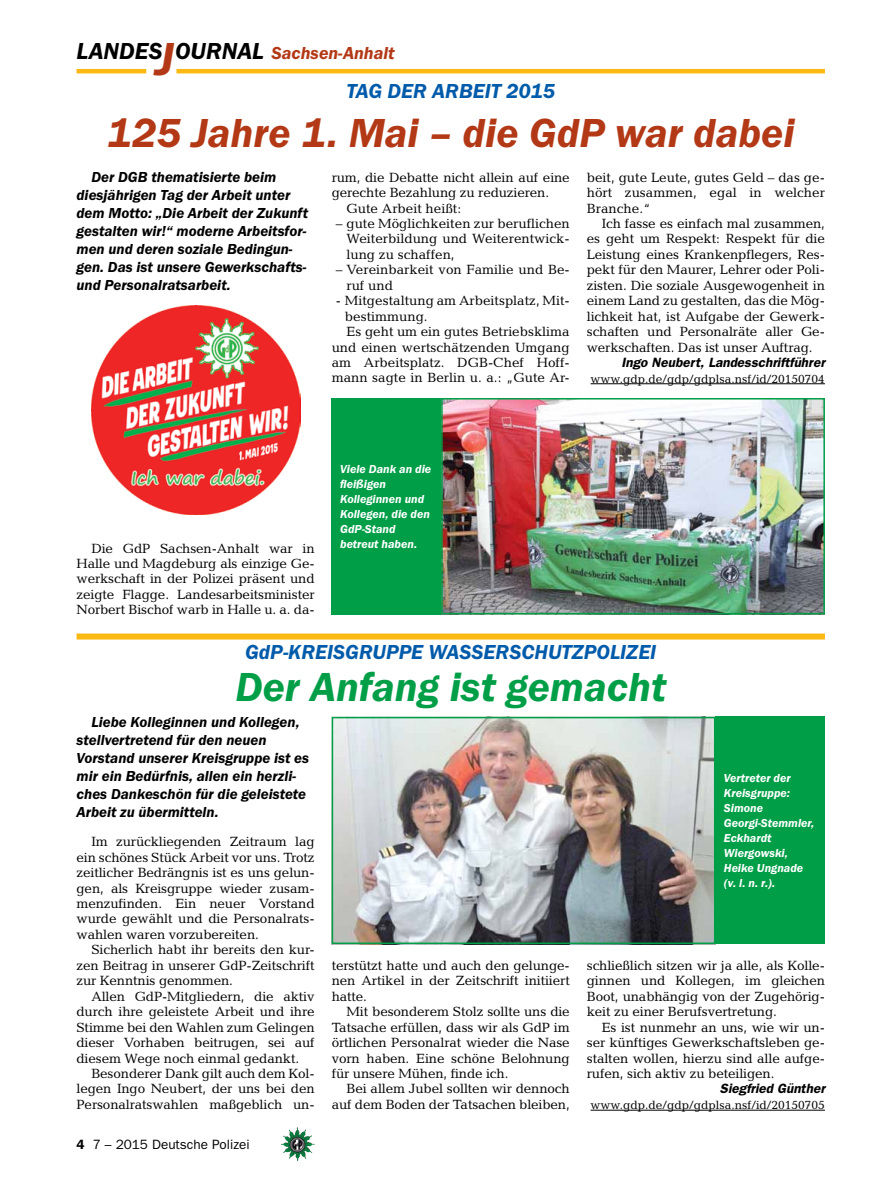
<style>
.page{position:relative;width:893px;height:1191px;background:#fff}
.page>*{position:absolute;margin:0;border:0;box-sizing:border-box;transform-origin:0 0}
.t1{font:italic 600 42px "Franklin Gothic Itc T";color:#b33916}
.t2{font:italic 600 42px "Franklin Gothic Itc T";color:#009f47}
.t3{font:italic 600 21px "Franklin Gothic Itc T";color:#005baa}
.t4{font:italic 600 18px "Franklin Gothic Itc T";color:#b33916}
.t5{font:italic 600 15px/18px "Franklin Gothic Itc T";color:#000}
.t6{font:13.5px/15.5px "Candida";letter-spacing:-.01em;color:#000;text-align:justify}
.t7{font:italic 600 13.5px "Franklin Gothic";color:#000}
.t8{font:13.5px "Franklin Gothic";color:#000}
.t9{font:italic 600 12px/15px "Franklin Gothic Itc T";color:#fff}
.t10{font:12px "Candida";color:#000}
.s1{font-size:24px;color:#000}
.s2{font-size:48px}
.s3{font-weight:600}
</style>
<div class="page">
<hr style="left:77px;top:69px;width:69px;height:4px;background:#fdb913">
<hr style="left:176px;top:69px;width:649px;height:4px;background:#fdb913">
<img style="left:281px;top:1128px;width:16px;height:24px">
<img style="left:91px;top:305px;width:209px;height:209px">
<img style="left:444px;top:401px;width:378px;height:210px">
<div style="left:441px;top:398px;width:384px;height:216px;border:2px solid #009f47"></div>
<div style="left:332px;top:398px;width:109px;height:216px;background:#009f47"></div>
<img style="left:335px;top:720px;width:377px;height:221px">
<div style="left:332px;top:717px;width:383px;height:227px;border:2px solid #009f47"></div>
<div style="left:715px;top:717px;width:110px;height:227px;background:#009f47"></div>
<hr style="left:591px;top:383px;width:234px;height:1px;background:#000">
<div style="left:77px;top:633px;width:748px;height:6px;background:#fdb913"></div>
<hr style="left:591px;top:1109px;width:234px;height:1px;background:#000">
<h3 class="t4" style="left:77px;top:42px;width:320px"><span class="s1">LANDES</span><span class="s2">J</span><span class="s1">OURNAL</span> Sachsen-Anhalt</h3>
<h2 class="t3" style="left:346px;top:79px;width:210px">Tag der Arbeit 2015</h2>
<h1 class="t1" style="left:107px;top:109px;width:690px">125 Jahre 1. Mai – die GdP war dabei</h1>
<p class="t6" style="left:332px;top:169px;width:240px">rum, die Debatte nicht allein auf eine</p>
<p class="t6" style="left:332px;top:185px;width:219px">gerechte Bezahlung zu reduzieren.</p>
<p class="t6" style="left:347px;top:200px;width:116px">Gute Arbeit heißt:</p>
<p class="t6" style="left:346px;top:216px;width:225px;text-indent:-11px">– gute Möglichkeiten zur beruflichen Weiterbildung und Weiterentwick&shy;lung zu schaffen,</p>
<p class="t6" style="left:346px;top:262px;width:225px;text-indent:-11px">– Vereinbarkeit von Familie und Be&shy;ruf und</p>
<p class="t6" style="left:336px;top:293px;width:235px">- Mitgestaltung am Arbeitsplatz, Mit-</p>
<p class="t6" style="left:345px;top:308px;width:84px">bestimmung.</p>
<p class="t6" style="left:347px;top:324px;width:225px">Es geht um ein gutes Betriebsklima</p>
<p class="t6" style="left:332px;top:339px;width:240px">und einen wertschätzenden Umgang</p>
<p class="t6" style="left:332px;top:355px;width:240px">am Arbeitsplatz. DGB-Chef Hoff-</p>
<p class="t6" style="left:332px;top:370px;width:240px">mann sagte in Berlin u. a.: „Gute Ar-</p>
<p class="t5" style="left:77px;top:168px;width:233px;text-indent:15px">Der DGB thematisierte beim diesjährigen Tag der Arbeit unter dem Motto: „Die Arbeit der Zukunft gestalten wir!“ moderne Arbeitsfor&shy;men und deren soziale Bedingun&shy;gen. Das ist unsere Gewerkschafts&shy;und Personalratsarbeit.</p>
<p class="t6" style="left:587px;top:169px;width:240px">beit, gute Leute, gutes Geld – das ge&shy;hört zusammen, egal in welcher Branche.“</p>
<p class="t6" style="left:587px;top:216px;width:240px;text-indent:15px">Ich fasse es einfach mal zusammen, es geht um Respekt: Respekt für die Leistung eines Krankenpflegers, Res&shy;pekt für den Maurer, Lehrer oder Poli&shy;zisten. Die soziale Ausgewogenheit in einem Land zu gestalten, das die Mög&shy;lichkeit hat, ist Aufgabe der Gewerk&shy;schaften und Personalräte aller Ge&shy;werkschaften. Das ist unser Auftrag.</p>
<p class="t7" style="left:621px;top:354px;width:205px">Ingo Neubert, Landesschriftführer</p>
<p class="t10" style="left:591px;top:372px;width:236px">www.gdp.de/gdp/gdplsa.nsf/id/20150704</p>
<p class="t6" style="left:77px;top:540px;width:240px;text-indent:15px">Die GdP Sachsen-Anhalt war in Halle und Magdeburg als einzige Ge&shy;werkschaft in der Polizei präsent und zeigte Flagge. Landesarbeitsminister Norbert Bischof warb in Halle u. a. da-</p>
<p class="t9" style="left:340px;top:461px;width:93px">Viele Dank an die fleißigen<br>Kolleginnen und<br>Kollegen, die den<br>GdP-Stand betreut haben.</p>
<h2 class="t3" style="left:245px;top:640px;width:413px">GdP-Kreisgruppe Wasserschutzpolizei</h2>
<h1 class="t2" style="left:235px;top:663px;width:433px">Der Anfang ist gemacht</h1>
<p class="t5" style="left:77px;top:712px;width:234px;text-indent:15px">Liebe Kolleginnen und Kollegen, stellvertretend für den neuen<br>Vorstand unserer Kreisgruppe ist es mir ein Bedürfnis, allen ein herzli&shy;ches Dankeschön für die geleistete<br>Arbeit zu übermitteln.</p>
<p class="t6" style="left:77px;top:834px;width:240px;text-indent:15px">Im zurückliegenden Zeitraum lag ein schönes Stück Arbeit vor uns. Trotz zeitlicher Bedrängnis ist es uns gelun&shy;gen, als Kreisgruppe wieder zusam&shy;menzufinden. Ein neuer Vorstand wurde gewählt und die Personalrats&shy;wahlen waren vorzubereiten.</p>
<p class="t6" style="left:77px;top:942px;width:240px;text-indent:15px">Sicherlich habt ihr bereits den kur&shy;zen Beitrag in unserer GdP-Zeitschrift zur Kenntnis genommen.</p>
<p class="t6" style="left:77px;top:988px;width:240px;text-indent:15px">Allen GdP-Mitgliedern, die aktiv durch ihre geleistete Arbeit und ihre Stimme bei den Wahlen zum Gelingen dieser Vorhaben beitrugen, sei auf diesem Wege noch einmal gedankt.</p>
<p class="t6" style="left:77px;top:1065px;width:240px;text-indent:15px">Besonderer Dank gilt auch dem Kol&shy;legen Ingo Neubert, der uns bei den Personalratswahlen maßgeblich un-</p>
<p class="t8" style="left:77px;top:1136px;width:175px"><span class="s3">4</span> 7 – 2015 Deutsche Polizei</p>
<p class="t6" style="left:332px;top:957px;width:240px">terstützt hatte und auch den gelunge&shy;nen Artikel in der Zeitschrift initiiert hatte.</p>
<p class="t6" style="left:332px;top:1004px;width:240px;text-indent:15px">Mit besonderem Stolz sollte uns die Tatsache erfüllen, dass wir als GdP im örtlichen Personalrat wieder die Nase vorn haben. Eine schöne Belohnung für unsere Mühen, finde ich.</p>
<p class="t6" style="left:332px;top:1081px;width:240px;text-align:right">Bei allem Jubel sollten wir dennoch auf dem Boden der Tatsachen bleiben,</p>
<p class="t9" style="left:724px;top:770px;width:92px">Vertreter der<br>Kreisgruppe:<br>Simone<br>Georgi-Stemmler,<br>Eckhardt<br>Wiergowski,<br>Heike Ungnade (v. l. n. r.).</p>
<p class="t6" style="left:587px;top:957px;width:240px">schließlich sitzen wir ja alle, als Kolle&shy;ginnen und Kollegen, im gleichen Boot, unabhängig von der Zugehörig&shy;keit zu einer Berufsvertretung.</p>
<p class="t6" style="left:587px;top:1019px;width:240px;text-indent:15px">Es ist nunmehr an uns, wie wir un&shy;ser künftiges Gewerkschaftsleben ge&shy;stalten wollen, hierzu sind alle aufge&shy;rufen, sich aktiv zu beteiligen.</p>
<p class="t7" style="left:720px;top:1080px;width:107px">Siegfried Günther</p>
<p class="t10" style="left:591px;top:1098px;width:236px">www.gdp.de/gdp/gdplsa.nsf/id/20150705</p>
</div>
